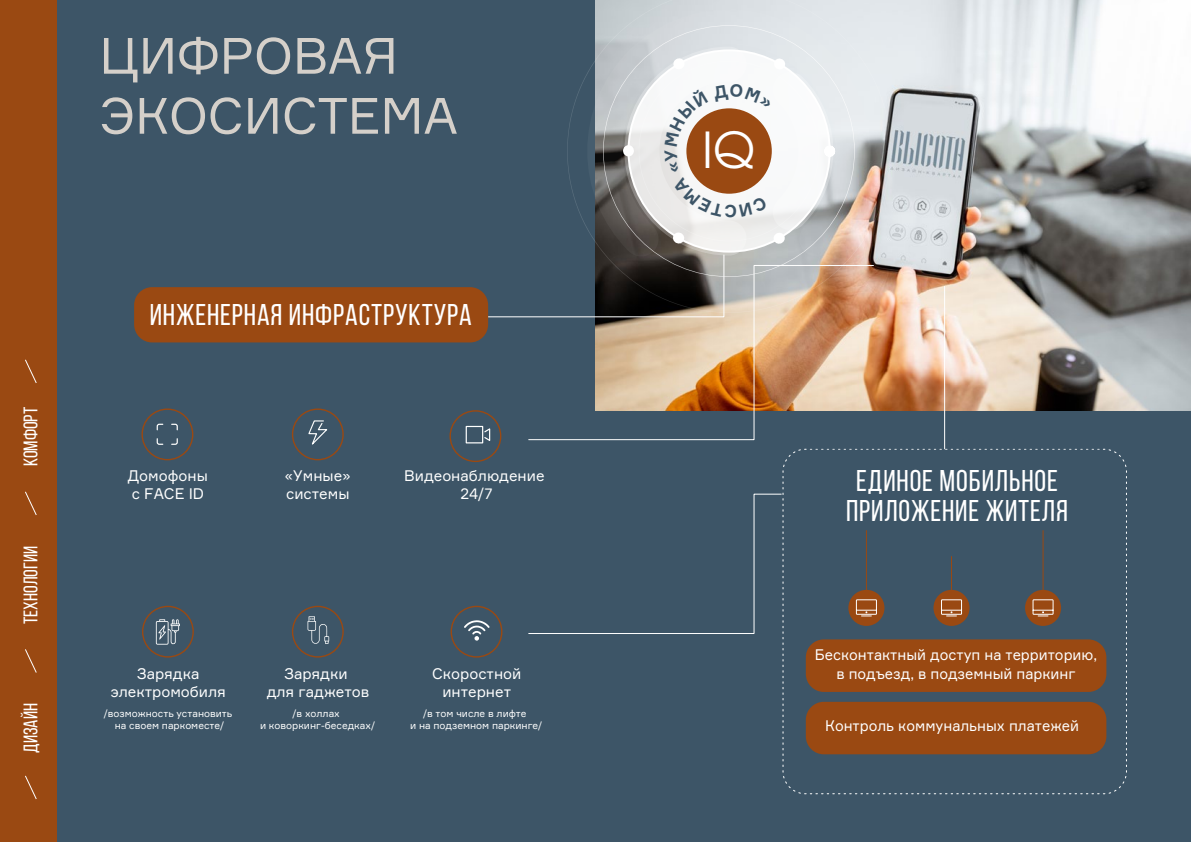
<style>
.page{position:relative;width:1191px;height:842px;background:#3d5567}
.page>*{position:absolute;margin:0;border:0;box-sizing:border-box;transform-origin:0 0}
.t1{font:50px/60px "Formular";color:#d5d0ca}
.t2{font:49.3px "Avant Garde Gothic C";color:#fff}
.t3{font:30px/30px "Bebas Neue";letter-spacing:.03em;color:#fff;text-align:center}
.t4{font:19.7px "Bebas Neue";color:#fff}
.t5{font:15px/18px "Formular";color:#fff;text-align:center}
.t6{font:10px/12px "Formular";color:#fff;text-align:center}
</style>
<div class="page">
<div style="left:0;top:0;width:57px;height:842px;background:#9a4912"></div>
<svg style="left:25px;top:649px;width:12px;height:24px"></svg>
<svg style="left:25px;top:491px;width:12px;height:24px"></svg>
<svg style="left:25px;top:359px;width:12px;height:24px"></svg>
<svg style="left:25px;top:775px;width:12px;height:25px"></svg>
<img style="left:874px;top:0;width:317px;height:411px">
<svg style="left:463px;top:287px;width:411px;height:347px"></svg>
<div style="left:134px;top:287px;width:354px;height:55px;background:#9a4912;border-radius:18px"></div>
<svg style="left:782px;top:448px;width:345px;height:346px"></svg>
<div style="left:806px;top:639px;width:300px;height:53px;background:#9a4912;border-radius:18px"></div>
<div style="left:806px;top:702px;width:300px;height:52px;background:#9a4912;border-radius:18px"></div>
<div style="left:933px;top:590px;width:36px;height:36px;background:#9a4912;border-radius:50%"></div>
<svg style="left:941px;top:599px;width:21px;height:18px"></svg>
<hr style="left:951px;top:556px;width:1px;height:34px;background:#9a4912">
<div style="left:848px;top:590px;width:36px;height:36px;background:#9a4912;border-radius:50%"></div>
<svg style="left:855px;top:599px;width:22px;height:18px"></svg>
<hr style="left:866px;top:531px;width:1px;height:59px;background:#9a4912">
<div style="left:1025px;top:590px;width:36px;height:36px;background:#9a4912;border-radius:50%"></div>
<svg style="left:1032px;top:599px;width:21px;height:18px"></svg>
<hr style="left:1042px;top:531px;width:1px;height:59px;background:#9a4912">
<svg style="left:465px;top:425px;width:26px;height:19px"></svg>
<div style="left:449px;top:410px;width:52px;height:52px;border:1px solid #9a4912;border-radius:50%"></div>
<svg style="left:308px;top:420px;width:20px;height:25px"></svg>
<div style="left:292px;top:408px;width:52px;height:52px;border:1px solid #9a4912;border-radius:50%"></div>
<svg style="left:156px;top:619px;width:24px;height:26px"></svg>
<div style="left:142px;top:606px;width:52px;height:52px;border:1px solid #9a4912;border-radius:50%"></div>
<svg style="left:156px;top:423px;width:22px;height:22px"></svg>
<div style="left:141px;top:408px;width:52px;height:52px;border:1px solid #9a4912;border-radius:50%"></div>
<div style="left:450px;top:606px;width:52px;height:52px;border:1px solid #9a4912;border-radius:50%"></div>
<svg style="left:464px;top:620px;width:25px;height:21px"></svg>
<hr style="left:944px;top:286px;width:1px;height:163px;background:#fff">
<svg style="left:567px;top:0;width:323px;height:313px"></svg>
<svg style="left:603px;top:25px;width:251px;height:252px"></svg>
<div style="left:292px;top:606px;width:52px;height:52px;border:1px solid #9a4912;border-radius:50%"></div>
<svg style="left:307px;top:616px;width:22px;height:28px"></svg>
<svg style="left:624px;top:47px;width:210px;height:209px"></svg>
<h1 class="t1" style="left:99px;top:25px;width:360px">ЦИФРОВАЯ<br>ЭКОСИСТЕМА</h1>
<h3 class="t4" style="left:20px;top:466px;width:61px;rotate:-90deg">комфорт</h3>
<h3 class="t4" style="left:20px;top:624px;width:80px;rotate:-90deg">технологИИ</h3>
<h3 class="t4" style="left:20px;top:753px;width:51px;rotate:-90deg">дизайн</h3>
<h3 class="t3" style="left:150px;top:299px;width:324px">Инженерная инфраструктура</h3>
<p class="t5" style="left:128px;top:467px;width:81px;text-align:left">Домофоны с FACE ID</p>
<p class="t5" style="left:285px;top:466px;width:67px;text-align:left">«Умные» системы</p>
<p class="t5" style="left:404px;top:467px;width:142px">Видеонаблюдение<br>24/7</p>
<p class="t5" style="left:110px;top:664px;width:117px">Зарядка электромобиля</p>
<p class="t6" style="left:104px;top:708px;width:130px">/возможность установить на своем паркоместе/</p>
<p class="t5" style="left:267px;top:664px;width:104px">Зарядки<br>для гаджетов</p>
<p class="t6" style="left:260px;top:708px;width:117px">/в холлах<br>и коворкинг-беседках/</p>
<p class="t5" style="left:432px;top:664px;width:91px">Скоростной интернет</p>
<p class="t6" style="left:410px;top:708px;width:134px">/в том числе в лифте<br>и на подземном паркинге/</p>
<h2 class="t2" style="left:702px;top:121px;width:55px">IQ</h2>
<h3 class="t3" style="left:846px;top:465px;width:223px">Единое мобильное приложениЕ жителя</h3>
<p class="t5" style="left:814px;top:645px;width:284px;line-height:19px">Бесконтактный доступ на территорию, в подъезд, в подземный паркинг</p>
<p class="t5" style="left:825px;top:717px;width:255px">Контроль коммунальных платежей</p>
</div>
